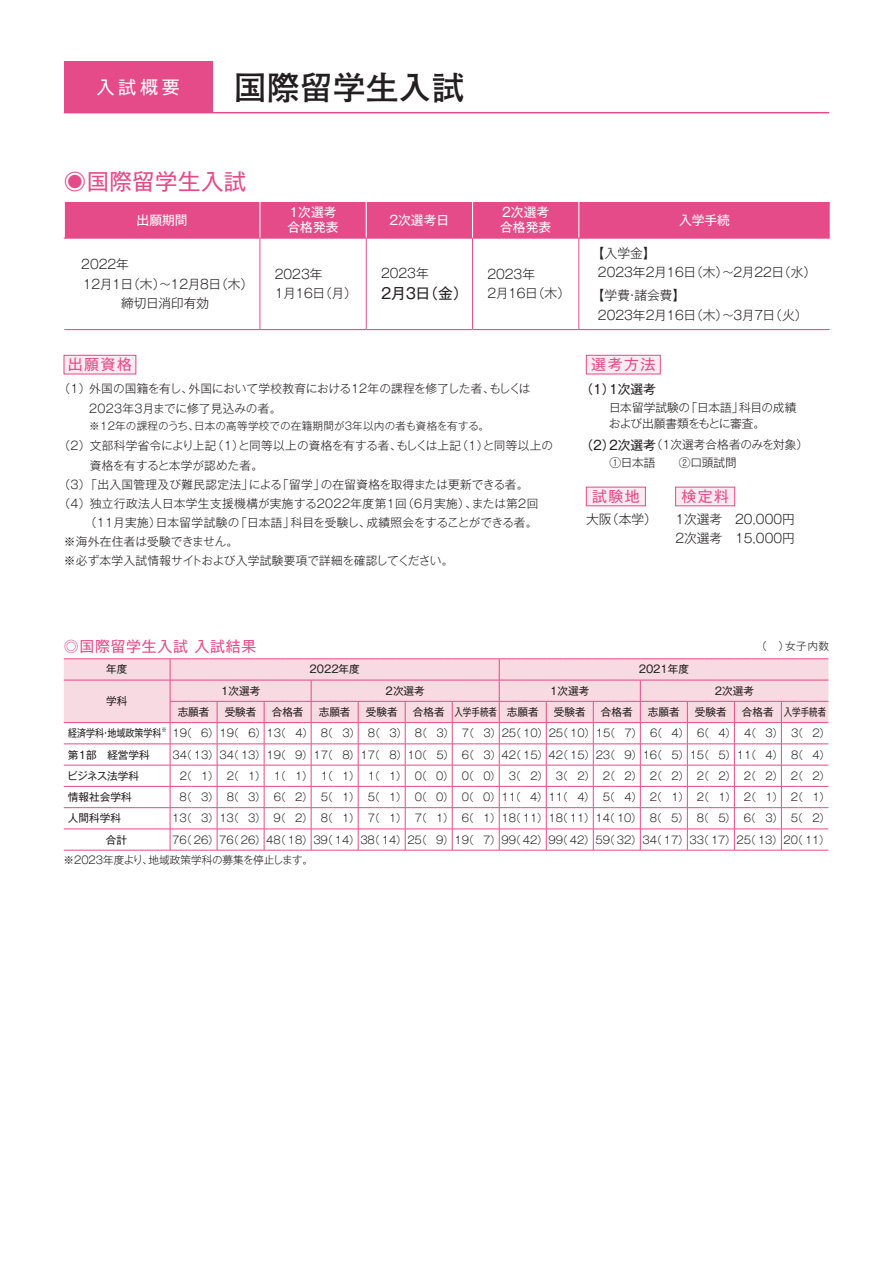
<style>
.page{position:relative;width:893px;height:1263px;background:#fff}
.page>*{position:absolute;margin:0;border:0;box-sizing:border-box;transform-origin:0 0}
.t1{font:700 33px "Futo Go B101 Pr 6 N";color:#231f20}
.t2{font:22.35px "Gothic MB101 Pr 6 N";letter-spacing:.025em;color:#e54b89}
.t3{font:18px "Gothic MB101 Pr 6 N";color:#fff}
.t4{font:14.85px "Gothic MB101 Pr 6 N";letter-spacing:.1em;color:#e54b89}
.t5{font:14.85px "Gothic MB101 Pr 6 N";letter-spacing:.05em;color:#e54b89}
.t6{font:14.85px "Gothic MB101 Pr 6 N";color:#231f20}
.t7{font:300 12.75px/19.2px "Gothic MB101 Pr 6 N";color:#231f20}
.t8{font:12.75px/14.9px "Gothic MB101 Pr 6 N";color:#fff}
.t9{font:300 12.75px "Gothic MB101 Pr 6 N";letter-spacing:-.03em;color:#231f20}
.t10{font:12.75px "Gothic MB101 Pr 6 N";color:#231f20}
.t11{font:300 11.7px/19.6px "Gothic MB101 Pr 6 N";color:#231f20}
.t12{font:300 11.7px "Gothic MB101 Pr 6 N";letter-spacing:.035em;color:#231f20}
.t13{font:300 11.7px "Gothic MB101 Pr 6 N";letter-spacing:.025em;color:#231f20}
.t14{font:300 11.7px/16.5px "Gothic MB101 Pr 6 N";letter-spacing:-.02em;color:#231f20}
.t15{font:300 10.65px/20.4px "Gothic MB101 Pr 6 N";color:#231f20}
.t16{font:10.65px "Gothic MB101 Pr 6 N";color:#231f20}
.t17{font:10.65px "Gothic MB101 Pr 6 N";color:#231f20;scale:.85 1}
.t18{font:10.65px "Gothic MB101 Pr 6 N";letter-spacing:-.04em;color:#231f20}
.t19{font:6.15px "Gothic MB101 Pr 6 N";color:#231f20;scale:.85 1}
.s1{font-weight:400;font-size:12.75px}
</style>
<div class="page">
<div style="left:64px;top:62px;width:149px;height:51px;background:#e54b89"></div>
<hr style="left:213px;top:112px;width:616px;height:1px;background:#e54b89">
<div style="left:65px;top:202px;width:765px;height:36px;background:#e54b89"></div>
<hr style="left:259px;top:202px;width:1px;height:36px;background:#fff">
<hr style="left:366px;top:202px;width:1px;height:36px;background:#fff">
<hr style="left:472px;top:202px;width:1px;height:36px;background:#fff">
<hr style="left:578px;top:202px;width:1px;height:36px;background:#fff">
<hr style="left:64px;top:238px;width:196px;height:1px;background:#e54b89">
<hr style="left:260px;top:238px;width:106px;height:1px;background:#e54b89">
<hr style="left:366px;top:238px;width:106px;height:1px;background:#e54b89">
<hr style="left:472px;top:238px;width:107px;height:1px;background:#e54b89">
<hr style="left:260px;top:238px;width:1px;height:91px;background:#e54b89">
<hr style="left:366px;top:238px;width:1px;height:91px;background:#e54b89">
<hr style="left:472px;top:238px;width:1px;height:91px;background:#e54b89">
<hr style="left:579px;top:238px;width:1px;height:91px;background:#e54b89">
<hr style="left:579px;top:238px;width:251px;height:1px;background:#e54b89">
<hr style="left:64px;top:329px;width:196px;height:1px;background:#e54b89">
<hr style="left:260px;top:329px;width:106px;height:1px;background:#e54b89">
<hr style="left:366px;top:329px;width:106px;height:1px;background:#e54b89">
<hr style="left:472px;top:329px;width:107px;height:1px;background:#e54b89">
<hr style="left:579px;top:329px;width:251px;height:1px;background:#e54b89">
<div style="left:64px;top:355px;width:72px;height:19px;background:#fcebf0"></div>
<div style="left:64px;top:355px;width:72px;height:19px;border:1px solid #e54b89"></div>
<div style="left:586px;top:355px;width:74px;height:19px;background:#fcebf0"></div>
<div style="left:586px;top:355px;width:74px;height:19px;border:1px solid #e54b89"></div>
<div style="left:586px;top:487px;width:59px;height:19px;background:#fcebf0"></div>
<div style="left:586px;top:487px;width:60px;height:19px;border:1px solid #e54b89"></div>
<div style="left:676px;top:487px;width:59px;height:19px;background:#fcebf0"></div>
<div style="left:675px;top:487px;width:60px;height:19px;border:1px solid #e54b89"></div>
<div style="left:64px;top:659px;width:106px;height:63px;background:#f8dae2"></div>
<hr style="left:64px;top:658px;width:106px;height:1px;background:#e54b89">
<hr style="left:64px;top:680px;width:106px;height:1px;background:#e54b89">
<hr style="left:64px;top:722px;width:106px;height:1px;background:#e54b89">
<hr style="left:64px;top:744px;width:106px;height:1px;background:#e54b89">
<hr style="left:64px;top:765px;width:106px;height:1px;background:#e54b89">
<hr style="left:64px;top:786px;width:106px;height:1px;background:#e54b89">
<hr style="left:64px;top:807px;width:106px;height:1px;background:#e54b89">
<hr style="left:64px;top:829px;width:106px;height:1px;background:#e54b89">
<hr style="left:64px;top:850px;width:106px;height:1px;background:#e54b89">
<svg style="left:170px;top:658px;width:658px;height:193px"></svg>
<h3 class="t3" style="left:97px;top:72px;width:85px">入試概要</h3>
<h1 class="t1" style="left:234px;top:61px;width:232px">国際留学生入試</h1>
<h2 class="t2" style="left:64px;top:163px;width:184px">◉国際留学生入試</h2>
<p class="t8" style="left:137px;top:212px;width:53px">出願期間</p>
<p class="t8" style="left:288px;top:204px;width:53px">1次選考合格発表</p>
<p class="t8" style="left:389px;top:212px;width:61px">2次選考日</p>
<p class="t8" style="left:500px;top:204px;width:53px">2次選考合格発表</p>
<p class="t8" style="left:679px;top:212px;width:53px">入学手続</p>
<p class="t7" style="left:81px;top:254px;width:49px">2022年</p>
<p class="t9" style="left:83px;top:273px;width:172px">12月1日（木）～12月8日（木）</p>
<p class="t7" style="left:121px;top:292px;width:90px">締切日消印有効</p>
<p class="t7" style="left:598px;top:242px;width:220px;text-indent:-6px">【入学金】<br>2023年2月16日（木）～2月22日（水）</p>
<p class="t7" style="left:598px;top:285px;width:211px;text-indent:-6px">【学費・諸会費】<br>2023年2月16日（木）～3月7日（火）</p>
<p class="t7" style="left:275px;top:263px;width:83px">2023年<br>1月16日（月）</p>
<p class="t7" style="left:381px;top:262px;width:49px">2023年</p>
<p class="t7" style="left:487px;top:263px;width:84px">2023年<br>2月16日（木）</p>
<h3 class="t6" style="left:381px;top:281px;width:88px">2月3日（金）</h3>
<h3 class="t4" style="left:68px;top:352px;width:65px">出願資格</h3>
<h3 class="t4" style="left:591px;top:352px;width:65px">選考方法</h3>
<p class="t10" style="left:580px;top:378px;width:77px">（1）1次選考</p>
<p class="t14" style="left:609px;top:398px;width:189px;text-indent:-23px">　　日本留学試験の「日本語」科目の成績および出願書類をもとに審査。</p>
<p class="t11" style="left:586px;top:435px;width:224px;line-height:18px;text-indent:-6px"><span class="s1">（2）2次選考</span>（1次選考合格者のみを対象）　　①日本語　　②口頭試問</p>
<p class="t11" style="left:89px;top:378px;width:443px;text-indent:-31px">（1）外国の国籍を有し、外国において学校教育における12年の課程を修了した者、もしくは<br>2023年3月までに修了見込みの者。</p>
<p class="t15" style="left:89px;top:415px;width:401px">※12年の課程のうち、日本の高等学校での在籍期間が3年以内の者も資格を有する。</p>
<p class="t11" style="left:59px;top:435px;width:496px">（2）文部科学省令により上記（１）と同等以上の資格を有する者、もしくは上記（１）と同等以上の</p>
<p class="t11" style="left:90px;top:454px;width:175px">資格を有すると本学が認めた者。</p>
<p class="t13" style="left:59px;top:474px;width:471px">（3）「出入国管理及び難民認定法」による「留学」の在留資格を取得または更新できる者。</p>
<p class="t12" style="left:59px;top:494px;width:481px">（4）独立行政法人日本学生支援機構が実施する2022年度第1回（6月実施）、または第2回</p>
<p class="t11" style="left:85px;top:512px;width:454px">（11月実施）日本留学試験の「日本語」科目を受験し、成績照会をすることができる者。</p>
<p class="t11" style="left:64px;top:531px;width:176px">※海外在住者は受験できません。</p>
<p class="t11" style="left:64px;top:550px;width:391px">※必ず本学入試情報サイトおよび入学試験要項で詳細を確認してください。</p>
<h3 class="t4" style="left:681px;top:484px;width:49px">検定料</h3>
<h3 class="t4" style="left:592px;top:484px;width:49px">試験地</h3>
<p class="t7" style="left:586px;top:508px;width:72px">大阪（本学）</p>
<p class="t7" style="left:675px;top:508px;width:121px">1次選考　20,000円<br>2次選考　15,000円</p>
<h3 class="t5" style="left:64px;top:634px;width:194px">◎国際留学生入試 入試結果</h3>
<p class="t15" style="left:756px;top:635px;width:74px">（　）女子内数</p>
<p class="t16" style="left:106px;top:661px;width:23px">年度</p>
<p class="t16" style="left:309px;top:661px;width:52px">2022年度</p>
<p class="t16" style="left:639px;top:661px;width:52px">2021年度</p>
<p class="t16" style="left:106px;top:692px;width:23px">学科</p>
<p class="t16" style="left:219px;top:682px;width:42px">１次選考</p>
<p class="t16" style="left:384px;top:682px;width:42px">２次選考</p>
<p class="t16" style="left:548px;top:682px;width:42px">１次選考</p>
<p class="t16" style="left:713px;top:682px;width:42px">２次選考</p>
<p class="t16" style="left:178px;top:703px;width:33px">志願者</p>
<p class="t16" style="left:225px;top:703px;width:33px">受験者</p>
<p class="t16" style="left:272px;top:703px;width:33px">合格者</p>
<p class="t16" style="left:319px;top:703px;width:33px">志願者</p>
<p class="t16" style="left:366px;top:703px;width:33px">受験者</p>
<p class="t16" style="left:413px;top:703px;width:127px">合格者 入学手続者 志願者</p>
<p class="t16" style="left:554px;top:703px;width:33px">受験者</p>
<p class="t16" style="left:601px;top:703px;width:33px">合格者</p>
<p class="t16" style="left:648px;top:703px;width:33px">志願者</p>
<p class="t16" style="left:695px;top:703px;width:33px">受験者</p>
<p class="t16" style="left:742px;top:703px;width:86px">合格者 入学手続者</p>
<p class="t17" style="left:68px;top:724px;width:112px">経済学科・地域政策学科</p>
<p class="t19" style="left:162px;top:725px;width:8px">※</p>
<p class="t15" style="left:173px;top:722px;width:659px">19 （ 6 ）19 （ 6 ）13 （ 4 ）8 （ 3 ）8 （ 3 ）8 （ 3 ）7 （ 3 ）25 （10 ）25 （10 ）15 （ 7 ）6 （ 4 ）6 （ 4 ）4 （ 3 ）3 （ 2 ）</p>
<p class="t16" style="left:68px;top:746px;width:83px">第１部　経営学科</p>
<p class="t15" style="left:172px;top:743px;width:659px">34 （ 13 ）34 （ 13 ）19 （ 9 ）17 （ 8 ）17 （ 8 ）10 （ 5 ） 6 （ 3 ）42 （ 15 ）42 （ 15 ）23 （ 9 ）16 （ 5 ）15 （ 5 ）11 （ 4 ） 8 （ 4 ）</p>
<p class="t18" style="left:67px;top:767px;width:73px">ビジネス法学科</p>
<p class="t15" style="left:180px;top:765px;width:652px">2 （1 ）2 （1 ）1 （1 ）1 （1 ）1 （1 ）0 （0 ）0 （0 ）3 （2 ）3 （2 ）2 （2 ）2 （2 ）2 （2 ）2 （2 ）2 （2 ）</p>
<p class="t16" style="left:68px;top:788px;width:65px">情報社会学科</p>
<p class="t15" style="left:180px;top:786px;width:652px">8 （ 3 ）8 （ 3 ）6 （ 2 ）5 （ 1 ）5 （ 1 ）0 （ 0 ）0 （ 0 ）11 （ 4 ）11 （ 4 ）5 （ 4 ）2 （ 1 ）2 （ 1 ）2 （ 1 ）2 （ 1 ）</p>
<p class="t16" style="left:68px;top:809px;width:55px">人間科学科</p>
<p class="t15" style="left:172px;top:807px;width:659px">13 （ 3 ）13 （ 3 ）9 （ 2 ）8 （ 1 ）7 （ 1 ）7 （ 1 ）6 （ 1 ）18 （11 ）18 （11 ）14 （10 ）8 （ 5 ）8 （ 5 ）6 （ 3 ）5 （ 2 ）</p>
<p class="t16" style="left:106px;top:831px;width:23px">合計</p>
<p class="t15" style="left:63px;top:828px;width:768px;text-indent:109px">76 （ 26 ）76 （ 26 ）48 （ 18 ）39 （ 14 ）38 （ 14 ）25 （ 9 ）19 （ 7 ）99 （ 42 ）99 （ 42 ）59 （ 32 ）34 （ 17 ）33 （ 17 ）25 （ 13 ）20 （ 11 ）※2023年度より、地域政策学科の募集を停止します。</p>
</div>
